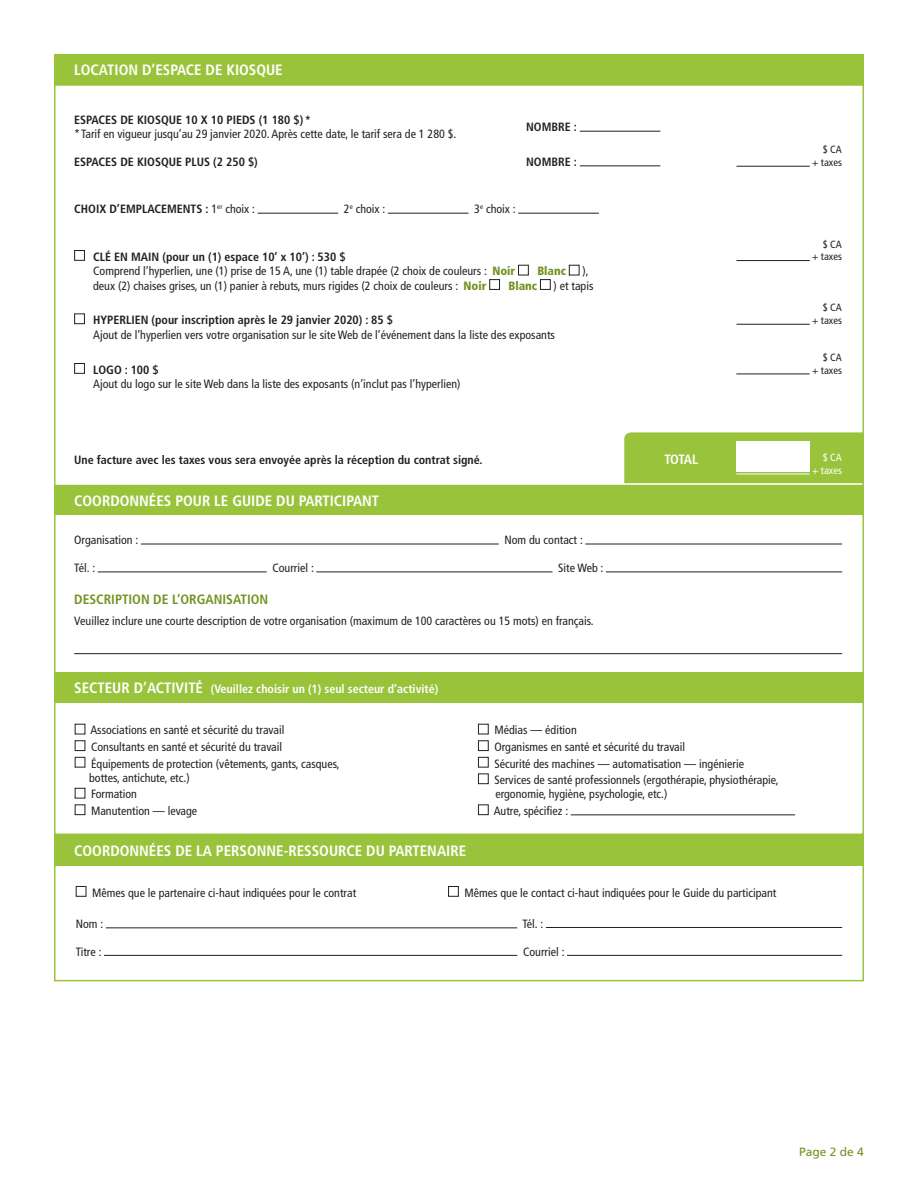
<style>
.page{position:relative;width:918px;height:1188px;background:#fff}
.page>*{position:absolute;margin:0;border:0;box-sizing:border-box;transform-origin:0 0}
.t1{font:700 condensed 15px "Frutiger LT Std";color:#fff}
.t2{font:700 condensed 13.5px "Frutiger LT Std";color:#729321}
.t3{font:700 condensed 13.5px "Frutiger LT Std";letter-spacing:-.045em;color:#fff}
.t4{font:condensed 12px/14.4px "Frutiger LT Std";color:#231f20}
.t5{font:700 condensed 12px "Frutiger LT Std";color:#231f20}
.t6{font:700 condensed 12px "Frutiger LT Std";color:#fff}
.t7{font:900 condensed 12px "Frutiger LT Std";color:#729321}
.t8{font:12px "Frutiger LT Std";color:#729321}
.t9{font:condensed 10.5px "Frutiger LT Std";color:#231f20}
.t10{font:condensed 10.5px "Frutiger LT Std";color:#fff}
.s1{font-weight:400}
.s2{font-weight:900;color:#729321}
.s3{font-size:15px}
</style>
<div class="page">
<div style="left:54px;top:485px;width:810px;height:30px;background:#9ac33c"></div>
<div style="left:54px;top:513px;width:810px;height:165px;border:2px solid #9ac33c"></div>
<hr style="left:141px;top:544px;width:358px;height:1px;background:#231f20">
<hr style="left:585px;top:544px;width:257px;height:1px;background:#231f20">
<hr style="left:98px;top:572px;width:169px;height:1px;background:#231f20">
<hr style="left:316px;top:572px;width:237px;height:1px;background:#231f20">
<hr style="left:606px;top:572px;width:236px;height:1px;background:#231f20">
<div style="left:75px;top:740px;width:10px;height:11px;border:1px solid #231f20"></div>
<div style="left:75px;top:757px;width:10px;height:11px;border:1px solid #231f20"></div>
<div style="left:75px;top:788px;width:10px;height:10px;border:1px solid #231f20"></div>
<div style="left:75px;top:804px;width:10px;height:11px;border:1px solid #231f20"></div>
<div style="left:478px;top:724px;width:11px;height:10px;border:1px solid #231f20"></div>
<div style="left:478px;top:740px;width:11px;height:11px;border:1px solid #231f20"></div>
<div style="left:478px;top:757px;width:11px;height:11px;border:1px solid #231f20"></div>
<div style="left:478px;top:774px;width:11px;height:10px;border:1px solid #231f20"></div>
<div style="left:478px;top:804px;width:11px;height:11px;border:1px solid #231f20"></div>
<hr style="left:571px;top:815px;width:224px;height:1px;background:#231f20">
<div style="left:54px;top:672px;width:810px;height:31px;background:#9ac33c"></div>
<div style="left:54px;top:698px;width:810px;height:137px;border:2px solid #9ac33c"></div>
<div style="left:54px;top:835px;width:810px;height:30px;background:#9ac33c"></div>
<div style="left:54px;top:863px;width:810px;height:118px;border:2px solid #9ac33c"></div>
<div style="left:76px;top:886px;width:10px;height:11px;border:1px solid #231f20"></div>
<div style="left:448px;top:886px;width:11px;height:11px;border:1px solid #231f20"></div>
<hr style="left:106px;top:928px;width:411px;height:1px;background:#231f20">
<hr style="left:546px;top:927px;width:296px;height:1px;background:#231f20">
<hr style="left:104px;top:955px;width:413px;height:1px;background:#231f20">
<hr style="left:567px;top:955px;width:275px;height:1px;background:#231f20">
<hr style="left:74px;top:653px;width:768px;height:1px;background:#231f20">
<div style="left:624px;top:432px;width:237px;height:51px;background:#9ac33c"></div>
<div style="left:54px;top:54px;width:810px;height:30px;background:#9ac33c"></div>
<div style="left:54px;top:84px;width:810px;height:407px;border:2px solid #9ac33c"></div>
<div style="left:518px;top:265px;width:11px;height:10px;border:1px solid #231f20"></div>
<div style="left:569px;top:265px;width:10px;height:10px;border:1px solid #231f20"></div>
<div style="left:489px;top:279px;width:11px;height:11px;border:1px solid #231f20"></div>
<div style="left:540px;top:279px;width:11px;height:11px;border:1px solid #231f20"></div>
<hr style="left:737px;top:324px;width:73px;height:1px;background:#231f20">
<hr style="left:737px;top:260px;width:73px;height:1px;background:#231f20">
<hr style="left:737px;top:166px;width:73px;height:1px;background:#231f20">
<hr style="left:736px;top:374px;width:74px;height:1px;background:#231f20">
<hr style="left:736px;top:474px;width:74px;height:1px;background:#fff">
<div style="left:74px;top:250px;width:11px;height:11px;border:1px solid #231f20"></div>
<div style="left:74px;top:313px;width:11px;height:11px;border:1px solid #231f20"></div>
<div style="left:74px;top:363px;width:11px;height:11px;border:1px solid #231f20"></div>
<hr style="left:258px;top:213px;width:80px;height:1px;background:#231f20">
<hr style="left:388px;top:213px;width:81px;height:1px;background:#231f20">
<hr style="left:518px;top:213px;width:81px;height:1px;background:#231f20">
<div style="left:736px;top:442px;width:74px;height:30px;background:#fff"></div>
<hr style="left:56px;top:483px;width:807px;height:2px;background:#fff">
<hr style="left:580px;top:131px;width:80px;height:1px;background:#231f20">
<hr style="left:580px;top:166px;width:80px;height:1px;background:#231f20">
<p class="t1" style="left:74px;top:61px;width:210px">LOCATION D’ESPACE DE KIOSQUE</p>
<p class="t5" style="left:74px;top:112px;width:238px">ESPACES DE KIOSQUE 10 X 10 PIEDS (1 180 $)*</p>
<p class="t4" style="left:74px;top:127px;width:384px">*Tarif en vigueur jusqu’au 29 janvier 2020. Après cette date, le tarif sera de 1 280 $.</p>
<p class="t5" style="left:74px;top:155px;width:185px">ESPACES DE KIOSQUE PLUS (2 250 $)</p>
<p class="t5" style="left:526px;top:120px;width:52px">NOMBRE :</p>
<p class="t5" style="left:526px;top:155px;width:52px">NOMBRE :</p>
<p class="t5" style="left:74px;top:202px;width:182px">CHOIX D’EMPLACEMENTS : <span class="s1">1</span><sup>er</sup> <span class="s1">choix :</span></p>
<p class="t4" style="left:344px;top:202px;width:43px">2<sup>e</sup> choix :</p>
<p class="t4" style="left:474px;top:202px;width:43px">3<sup>e</sup> choix :</p>
<p class="t5" style="left:93px;top:250px;width:254px">CLÉ EN MAIN (pour un (1) espace 10’ x 10’) : 530 $</p>
<p class="t4" style="left:93px;top:264px;width:424px">Comprend l’hyperlien, une (1) prise de 15 A, une (1) table drapée (2 choix de couleurs : <span class="s2">Noir</span></p>
<p class="t7" style="left:537px;top:264px;width:30px">Blanc</p>
<p class="t4" style="left:582px;top:264px;width:8px">),</p>
<p class="t4" style="left:93px;top:279px;width:395px">deux (2) chaises grises, un (1) panier à rebuts, murs rigides (2 choix de couleurs : <span class="s2">Noir</span></p>
<p class="t7" style="left:509px;top:278px;width:30px">Blanc</p>
<p class="t4" style="left:554px;top:279px;width:41px">) et tapis</p>
<p class="t5" style="left:93px;top:313px;width:301px">HYPERLIEN (pour inscription après le 29 janvier 2020) : 85 $</p>
<p class="t4" style="left:93px;top:328px;width:463px">Ajout de l’hyperlien vers votre organisation sur le site Web de l’événement dans la liste des exposants</p>
<p class="t5" style="left:93px;top:362px;width:67px">LOGO : 100 $</p>
<p class="t4" style="left:93px;top:377px;width:369px">Ajout du logo sur le site Web dans la liste des exposants (n’inclut pas l’hyperlien)</p>
<p class="t5" style="left:74px;top:452px;width:410px">Une facture avec les taxes vous sera envoyée après la réception du contrat signé.</p>
<p class="t3" style="left:664px;top:451px;width:35px">TOTAL</p>
<p class="t1" style="left:74px;top:491px;width:306px">COORDONNÉES POUR LE GUIDE DU PARTICIPANT</p>
<p class="t4" style="left:74px;top:533px;width:66px">Organisation :</p>
<p class="t4" style="left:504px;top:533px;width:80px">Nom du contact :</p>
<p class="t4" style="left:74px;top:561px;width:23px">Tél. :</p>
<p class="t4" style="left:272px;top:561px;width:43px">Courriel :</p>
<p class="t4" style="left:558px;top:561px;width:47px">Site Web :</p>
<p class="t2" style="left:74px;top:591px;width:196px">DESCRIPTION DE L’ORGANISATION</p>
<p class="t4" style="left:74px;top:614px;width:521px">Veuillez inclure une courte description de votre organisation (maximum de 100 caractères ou 15 mots) en français.</p>
<p class="t6" style="left:74px;top:682px;width:366px"><span class="s3">SECTEUR D’ACTIVITÉ</span> (Veuillez choisir un (1) seul secteur d’activité)</p>
<p class="t4" style="left:90px;top:723px;width:195px">Associations en santé et sécurité du travail</p>
<p class="t4" style="left:91px;top:740px;width:193px">Consultants en santé et sécurité du travail</p>
<p class="t4" style="left:89px;top:756px;width:252px">Équipements de protection (vêtements, gants, casques, bottes, antichute, etc.)</p>
<p class="t4" style="left:91px;top:787px;width:48px">Formation</p>
<p class="t4" style="left:91px;top:804px;width:108px">Manutention — levage</p>
<p class="t4" style="left:494px;top:723px;width:84px">Médias — édition</p>
<p class="t4" style="left:494px;top:740px;width:192px">Organismes en santé et sécurité du travail</p>
<p class="t4" style="left:494px;top:756px;width:251px">Sécurité des machines — automatisation — ingénierie</p>
<p class="t4" style="left:494px;top:773px;width:286px">Services de santé professionnels (ergothérapie, physiothérapie, ergonomie, hygiène, psychologie, etc.)</p>
<p class="t4" style="left:494px;top:804px;width:76px">Autre, spécifiez :</p>
<p class="t1" style="left:74px;top:842px;width:393px">COORDONNÉES DE LA PERSONNE-RESSOURCE DU PARTENAIRE</p>
<p class="t4" style="left:92px;top:885px;width:266px">Mêmes que le partenaire ci-haut indiquées pour le contrat</p>
<p class="t4" style="left:465px;top:885px;width:313px">Mêmes que le contact ci-haut indiquées pour le Guide du participant</p>
<p class="t4" style="left:76px;top:916px;width:29px">Nom :</p>
<p class="t4" style="left:522px;top:916px;width:23px">Tél. :</p>
<p class="t4" style="left:76px;top:944px;width:27px">Titre :</p>
<p class="t4" style="left:523px;top:944px;width:43px">Courriel :</p>
<p class="t9" style="left:823px;top:144px;width:21px">$ CA</p>
<p class="t9" style="left:812px;top:156px;width:31px">+ taxes</p>
<p class="t9" style="left:823px;top:238px;width:21px">$ CA</p>
<p class="t9" style="left:812px;top:251px;width:31px">+ taxes</p>
<p class="t9" style="left:823px;top:302px;width:21px">$ CA</p>
<p class="t9" style="left:812px;top:314px;width:31px">+ taxes</p>
<p class="t9" style="left:823px;top:351px;width:21px">$ CA</p>
<p class="t9" style="left:812px;top:364px;width:31px">+ taxes</p>
<p class="t10" style="left:823px;top:451px;width:21px">$ CA</p>
<p class="t10" style="left:812px;top:464px;width:31px">+ taxes</p>
<p class="t8" style="left:799px;top:1145px;width:66px">Page 2 de 4</p>
</div>
